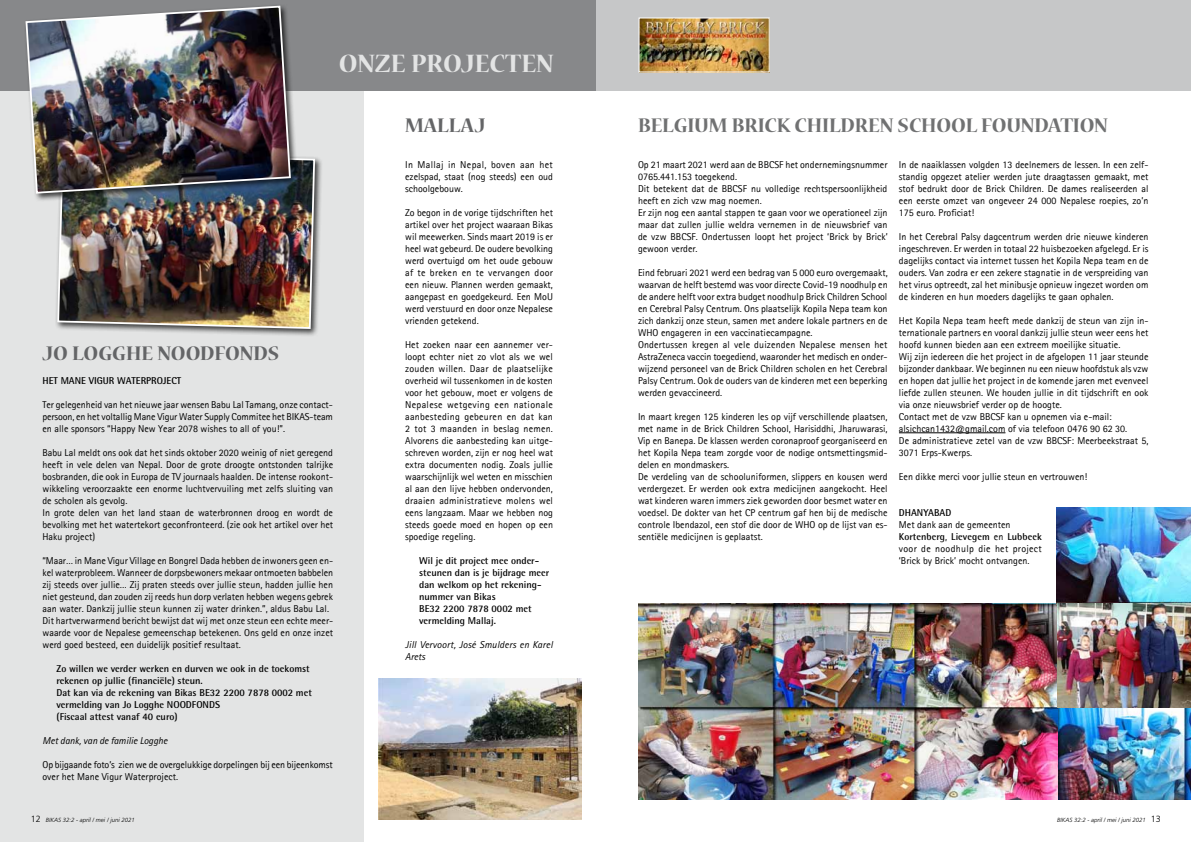
<style>
.page{position:relative;width:1191px;height:842px;background:#fff}
.page>*{position:absolute;margin:0;border:0;box-sizing:border-box;transform-origin:0 0}
.t1{font:700 28px "Nueva Std";color:#e3e4e4}
.t2{font:700 22px "Nueva Std";color:#707172}
.t3{font:700 22px "Nueva Std";color:#646567}
.t4{font:10px/12px "Rotis Sans Serif";color:#000}
.t5{font:700 10px/12px "Rotis Semi Sans Std";color:#000}
.t6{font:italic 10px/12px "Agfa Rotis Sans Serif";color:#000}
.t7{font:italic 300 6px "Frutiger LT Std";color:#000}
.s1{font-style:normal;font-size:9px}
.s2{font-family:"Rotis Sans Serif";font-weight:400}
</style>
<div class="page">
<div style="left:595px;top:0;width:596px;height:91px;background:#c6c7c8"></div>
<hr style="left:899px;top:433px;width:106px;height:1px;background:#000">
<img style="left:638px;top:603px;width:420px;height:196px">
<img style="left:640px;top:20px;width:127px;height:50px">
<img style="left:1058px;top:707px;width:133px;height:93px">
<img style="left:1056px;top:508px;width:135px;height:199px">
<div style="left:0;top:0;width:364px;height:842px;background:#e3e4e4"></div>
<div style="left:0;top:0;width:595px;height:91px;background:#87888a"></div>
<div style="left:55px;top:150px;width:268px;height:187px;background:#000;opacity:.75"></div>
<img style="left:56px;top:151px;width:260px;height:179px">
<div style="left:23px;top:3px;width:276px;height:199px;background:#000;opacity:.75"></div>
<img style="left:25px;top:5px;width:267px;height:190px">
<img style="left:378px;top:679px;width:203px;height:140px">
<h1 class="t1" style="left:339px;top:51px;width:216px">ONZE PROJECTEN</h1>
<h2 class="t3" style="left:42px;top:343px;width:238px">JO LOGGHE NOODFONDS</h2>
<p class="t5" style="left:42px;top:374px;width:6px">Het</p>
<p class="t5" style="left:61px;top:374px;width:15px">Mane</p>
<p class="t5" style="left:89px;top:374px;width:12px">Vigur</p>
<p class="t5" style="left:117px;top:374px;width:15px">Waterproject</p>
<p class="t4" style="left:42px;top:399px;width:292px;text-align:justify">Ter gelegenheid van het nieuwe jaar wensen Babu Lal Tamang, onze contact&shy;persoon, en het voltallig Mane Vigur Water Supply Commitee het BIKAS-team en alle sponsors “Happy New Year 2078 wishes to all of you!”.</p>
<p class="t4" style="left:42px;top:447px;width:292px">Babu Lal meldt ons ook dat het sinds oktober 2020 weinig of niet geregend heeft in vele delen van Nepal. Door de grote droogte ontstonden talrijke bosbranden, die ook in Europa de TV journaals haalden. De intense rookont&shy;wikkeling veroorzaakte een enorme luchtvervuiling met zelfs sluiting van de scholen als gevolg.<br>In grote delen van het land staan de waterbronnen droog en wordt de bevolking met het watertekort geconfronteerd. (zie ook het artikel over het Haku project)</p>
<p class="t4" style="left:42px;top:555px;width:292px">“Maar… in Mane Vigur Village en Bongrel Dada hebben de inwoners geen en&shy;kel waterprobleem. Wanneer de dorpsbewoners mekaar ontmoeten babbelen zij steeds over jullie… Zij praten steeds over jullie steun, hadden jullie hen niet gesteund, dan zouden zij reeds hun dorp verlaten hebben wegens gebrek aan water. Dankzij jullie steun kunnen zij water drinken.”, aldus Babu Lal.<br>Dit hartverwarmend bericht bewijst dat wij met onze steun een echte meer&shy;waarde voor de Nepalese gemeenschap betekenen. Ons geld en onze inzet werd goed besteed, een duidelijk positief resultaat.</p>
<p class="t5" style="left:56px;top:662px;width:257px">Zo willen we verder werken en durven we ook in de toekomst rekenen op jullie (financiële) steun.<br>Dat kan via de rekening van Bikas BE32 2200 7878 0002 met vermelding van Jo Logghe NOODFONDS<br>(Fiscaal attest vanaf 40 euro)</p>
<p class="t6" style="left:42px;top:735px;width:127px">Met dank, van de familie Logghe</p>
<p class="t4" style="left:42px;top:759px;width:292px">Op bijgaande foto’s zien we de overgelukkige dorpelingen bij een bijeenkomst over het Mane Vigur Waterproject.</p>
<p class="t7" style="left:31px;top:817px;width:105px"><span class="s1">12</span> BIKAS 32:2 - april / mei / juni 2021</p>
<h2 class="t3" style="left:405px;top:115px;width:82px">MALLAJ</h2>
<p class="t4" style="left:405px;top:159px;width:149px;text-align:justify">In Mallaj in Nepal, boven aan het ezelspad, staat (nog steeds) een oud schoolgebouw.</p>
<p class="t4" style="left:405px;top:207px;width:149px;text-align:justify">Zo begon in de vorige tijdschriften het artikel over het project waaraan Bikas wil meewerken. Sinds maart 2019 is er heel wat gebeurd. De oudere bevolking werd overtuigd om het oude gebouw af te breken en te vervangen door een nieuw. Plannen werden gemaakt, aangepast en goedgekeurd. Een MoU werd verstuurd en door onze Nepalese vrienden getekend.</p>
<p class="t4" style="left:405px;top:339px;width:149px;text-align:justify">Het zoeken naar een aannemer ver&shy;loopt echter niet zo vlot als we wel zouden willen. Daar de plaatselijke overheid wil tussenkomen in de kosten voor het gebouw, moet er volgens de Nepalese wetgeving een nationale aanbesteding gebeuren en dat kan 2 tot 3 maanden in beslag nemen.<br>Alvorens die aanbesteding kan uitge&shy;schreven worden, zijn er nog heel wat extra documenten nodig. Zoals jullie waarschijnlijk wel weten en misschien al aan den lijve hebben ondervonden, draaien administratieve molens wel eens langzaam. Maar we hebben nog steeds goede moed en hopen op een spoedige regeling.</p>
<p class="t5" style="left:419px;top:554px;width:132px">Wil je dit project mee onder&shy;steunen dan is je bijdrage meer dan welkom op het rekening&shy;nummer van Bikas<br>BE32 2200 7878 0002 met vermelding Mallaj.</p>
<p class="t6" style="left:405px;top:639px;width:149px">Jill Vervoort, José Smulders en Karel<br>Arets</p>
<h2 class="t2" style="left:638px;top:115px;width:471px">BELGIUM BRICK CHILDREN SCHOOL FOUNDATION</h2>
<p class="t4" style="left:638px;top:159px;width:251px">Op 21 maart 2021 werd aan de BBCSF het ondernemingsnummer 0765.441.153 toegekend.<br>Dit betekent dat de BBCSF nu volledige rechtspersoonlijkheid heeft en zich vzw mag noemen.<br>Er zijn nog een aantal stappen te gaan voor we operationeel zijn maar dat zullen jullie weldra vernemen in de nieuwsbrief van de vzw BBCSF. Ondertussen loopt het project ‘Brick by Brick’ gewoon verder.</p>
<p class="t4" style="left:638px;top:267px;width:251px">Eind februari 2021 werd een bedrag van 5 000 euro overgemaakt, waarvan de helft bestemd was voor directe Covid-19 noodhulp en de andere helft voor extra budget noodhulp Brick Children School en Cerebral Palsy Centrum. Ons plaatselijk Kopila Nepa team kon zich dankzij onze steun, samen met andere lokale partners en de WHO engageren in een vaccinatiecampagne.<br>Ondertussen kregen al vele duizenden Nepalese mensen het AstraZeneca vaccin toegediend, waaronder het medisch en onder&shy;wijzend personeel van de Brick Children scholen en het Cerebral Palsy Centrum. Ook de ouders van de kinderen met een beperking werden gevaccineerd.</p>
<p class="t4" style="left:638px;top:411px;width:251px">In maart kregen 125 kinderen les op vijf verschillende plaatsen, met name in de Brick Children School, Harisiddhi, Jharuwarasi, Vip en Banepa. De klassen werden coronaproof georganiseerd en het Kopila Nepa team zorgde voor de nodige ontsmettingsmid&shy;delen en mondmaskers.<br>De verdeling van de schooluniformen, slippers en kousen werd verdergezet. Er werden ook extra medicijnen aangekocht. Heel wat kinderen waren immers ziek geworden door besmet water en voedsel. De dokter van het CP centrum gaf hen bij de medische controle Ibendazol, een stof die door de WHO op de lijst van es&shy;sentiële medicijnen is geplaatst.</p>
<p class="t4" style="left:899px;top:159px;width:251px;text-align:justify">In de naaiklassen volgden 13 deelnemers de lessen. In een zelf&shy;standig opgezet atelier werden jute draagtassen gemaakt, met stof bedrukt door de Brick Children. De dames realiseerden al een eerste omzet van ongeveer 24 000 Nepalese roepies, zo’n 175 euro. Proficiat!</p>
<p class="t4" style="left:899px;top:231px;width:251px;text-align:justify">In het Cerebral Palsy dagcentrum werden drie nieuwe kinderen ingeschreven. Er werden in totaal 22 huisbezoeken afgelegd. Er is dagelijks contact via internet tussen het Kopila Nepa team en de ouders. Van zodra er een zekere stagnatie in de verspreiding van het virus optreedt, zal het minibusje opnieuw ingezet worden om de kinderen en hun moeders dagelijks te gaan ophalen.</p>
<p class="t4" style="left:899px;top:315px;width:251px">Het Kopila Nepa team heeft mede dankzij de steun van zijn in&shy;ternationale partners en vooral dankzij jullie steun weer eens het hoofd kunnen bieden aan een extreem moeilijke situatie.<br>Wij zijn iedereen die het project in de afgelopen 11 jaar steunde bijzonder dankbaar. We beginnen nu een nieuw hoofdstuk als vzw en hopen dat jullie het project in de komende jaren met evenveel liefde zullen steunen. We houden jullie in dit tijdschrift en ook via onze nieuwsbrief verder op de hoogte.<br>Contact met de vzw BBCSF kan u opnemen via e-mail: alsichcan1432@gmail.com of via telefoon 0476 90 62 30.<br>De administratieve zetel van de vzw BBCSF: Meerbeekstraat 5, 3071 Erps-Kwerps.</p>
<p class="t4" style="left:899px;top:471px;width:190px">Een dikke merci voor jullie steun en vertrouwen!</p>
<p class="t5" style="left:899px;top:506px;width:54px">DHANYABAD</p>
<p class="t4" style="left:899px;top:519px;width:113px">Met dank aan de gemeenten</p>
<p class="t5" style="left:899px;top:530px;width:144px">Kortenberg<span class="s2">,</span> Lievegem <span class="s2">en</span> Lubbeek</p>
<p class="t4" style="left:899px;top:543px;width:144px">voor de noodhulp die het project ‘Brick by Brick’ mocht ontvangen.</p>
<p class="t7" style="left:1057px;top:817px;width:105px">BIKAS 32:2 - april / mei / juni 2021 <span class="s1">13</span></p>
</div>
